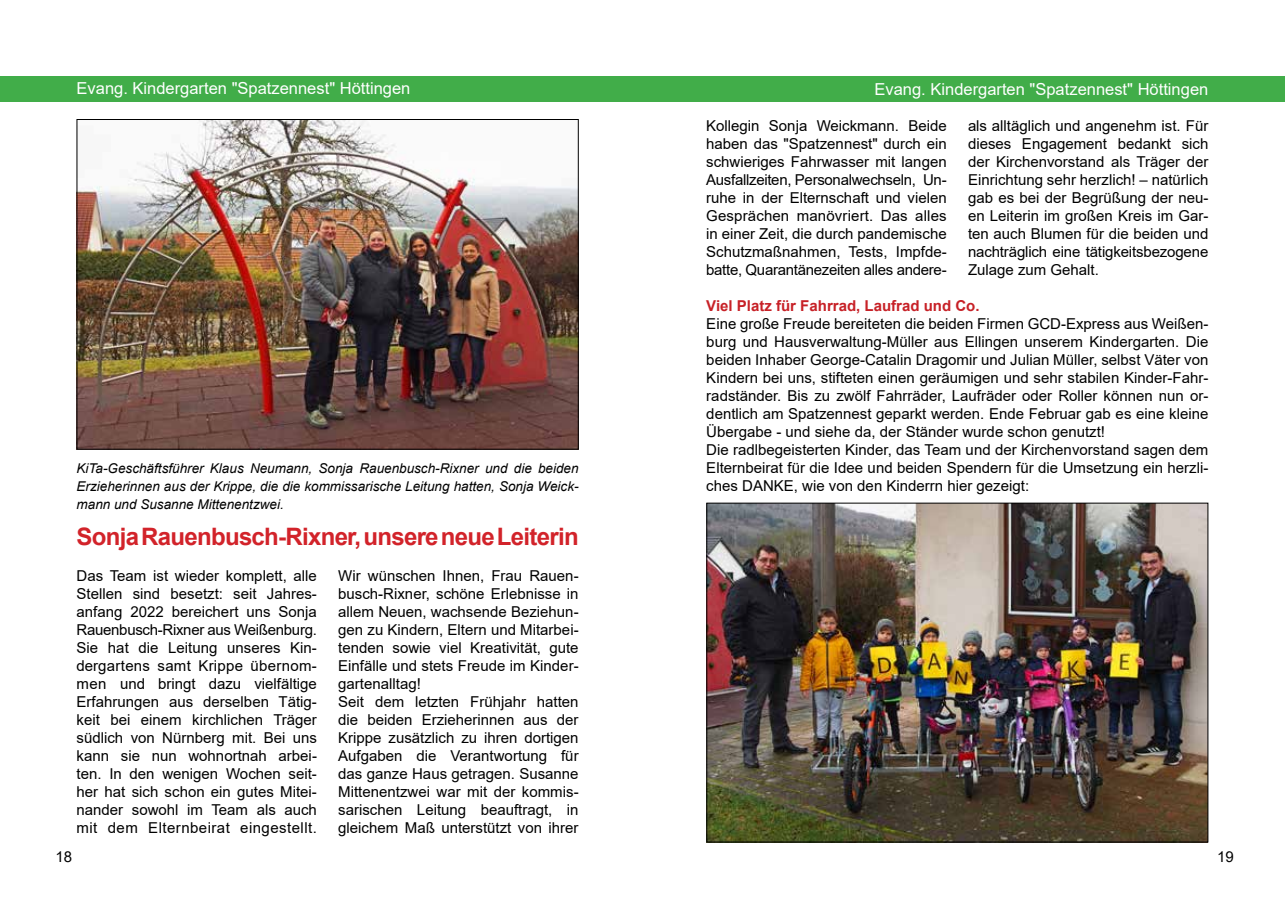
<style>
.page{position:relative;width:1285px;height:919px;background:#fff}
.page>*{position:absolute;margin:0;border:0;box-sizing:border-box;transform-origin:0 0}
.t1{font:700 24px "Arial";letter-spacing:-.03em;color:#d2232a}
.t2{font:16.5px "Arial";color:#fff}
.t3{font:15px/18px "Arial";color:#000;text-align:justify}
.t4{font:700 15px "Arial";color:#c72127}
.t5{font:italic 13.5px/18px "Arial";color:#000;text-align:justify}
</style>
<div class="page">
<div style="left:77px;top:77px;width:565px;height:25px;background:#41ad49"></div>
<div style="left:0;top:77px;width:77px;height:25px;background:#41ad49"></div>
<div style="left:642px;top:77px;width:566px;height:25px;background:#41ad49"></div>
<div style="left:1208px;top:77px;width:76px;height:25px;background:#41ad49"></div>
<img style="left:79px;top:121px;width:497px;height:326px">
<div style="left:77px;top:119px;width:501px;height:330px;border:1px solid #000"></div>
<img style="left:708px;top:504px;width:497px;height:336px">
<p class="t2" style="left:77px;top:77px;width:335px">Evang. Kindergarten "Spatzennest" Höttingen</p>
<p class="t5" style="left:77px;top:459px;width:503px">KiTa-Geschäftsführer Klaus Neumann, Sonja Rauenbusch-Rixner und die beiden Erzieherinnen aus der Krippe, die die kommissarische Leitung hatten, Sonja Weick&shy;mann und Susanne Mittenentzwei.</p>
<h1 class="t1" style="left:77px;top:519px;width:503px">Sonja Rauenbusch-Rixner, unsere neue Leiterin</h1>
<p class="t3" style="left:77px;top:566px;width:242px">Das Team ist wieder komplett, alle Stellen sind besetzt: seit Jahres&shy;anfang 2022 bereichert uns Sonja Rauenbusch-Rixner aus Weißenburg.<br>Sie hat die Leitung unseres Kin&shy;dergartens samt Krippe übernom&shy;men und bringt dazu vielfältige Erfahrungen aus derselben Tätig&shy;keit bei einem kirchlichen Träger südlich von Nürnberg mit. Bei uns kann sie nun wohnortnah arbei&shy;ten. In den wenigen Wochen seit&shy;her hat sich schon ein gutes Mitei&shy;nander sowohl im Team als auch mit dem Elternbeirat eingestellt.</p>
<p class="t3" style="left:338px;top:566px;width:242px;text-align:left">Wir wünschen Ihnen, Frau Rauen&shy;busch-Rixner, schöne Erlebnisse in allem Neuen, wachsende Beziehun&shy;gen zu Kindern, Eltern und Mitarbei&shy;tenden sowie viel Kreativität, gute Einfälle und stets Freude im Kinder&shy;gartenalltag!<br>Seit dem letzten Frühjahr hatten die beiden Erzieherinnen aus der Krippe zusätzlich zu ihren dortigen Aufgaben die Verantwortung für das ganze Haus getragen. Susanne Mittenentzwei war mit der kommis&shy;sarischen Leitung beauftragt, in gleichem Maß unterstützt von ihrer</p>
<p class="t2" style="left:874px;top:77px;width:335px">Evang. Kindergarten "Spatzennest" Höttingen</p>
<p class="t3" style="left:706px;top:116px;width:242px">Kollegin Sonja Weickmann. Beide haben das "Spatzennest" durch ein schwieriges Fahrwasser mit langen Ausfallzeiten, Personalwechseln, Un&shy;ruhe in der Elternschaft und vielen Gesprächen manövriert. Das alles in einer Zeit, die durch pandemische Schutzmaßnahmen, Tests, Impfde&shy;batte, Quarantänezeiten alles andere-</p>
<p class="t3" style="left:967px;top:116px;width:242px">als alltäglich und angenehm ist. Für dieses Engagement bedankt sich der Kirchenvorstand als Träger der Einrichtung sehr herzlich! – natürlich gab es bei der Begrüßung der neu&shy;en Leiterin im großen Kreis im Gar&shy;ten auch Blumen für die beiden und nachträglich eine tätigkeitsbezogene Zulage zum Gehalt.</p>
<p class="t4" style="left:706px;top:295px;width:275px">Viel Platz für Fahrrad, Laufrad und Co.</p>
<p class="t3" style="left:706px;top:314px;width:503px;text-align:left">Eine große Freude bereiteten die beiden Firmen GCD-Express aus Weißen&shy;burg und Hausverwaltung-Müller aus Ellingen unserem Kindergarten. Die beiden Inhaber George-Catalin Dragomir und Julian Müller, selbst Väter von Kindern bei uns, stifteten einen geräumigen und sehr stabilen Kinder-Fahr&shy;radständer. Bis zu zwölf Fahrräder, Laufräder oder Roller können nun or&shy;dentlich am Spatzennest geparkt werden. Ende Februar gab es eine kleine Übergabe - und siehe da, der Ständer wurde schon genutzt!<br>Die radlbegeisterten Kinder, das Team und der Kirchenvorstand sagen dem Elternbeirat für die Idee und beiden Spendern für die Umsetzung ein herzli&shy;ches DANKE, wie von den Kinderrn hier gezeigt:</p>
<p class="t3" style="left:55px;top:847px;width:18px">18</p>
<p class="t3" style="left:1216px;top:847px;width:18px">19</p>
</div>
